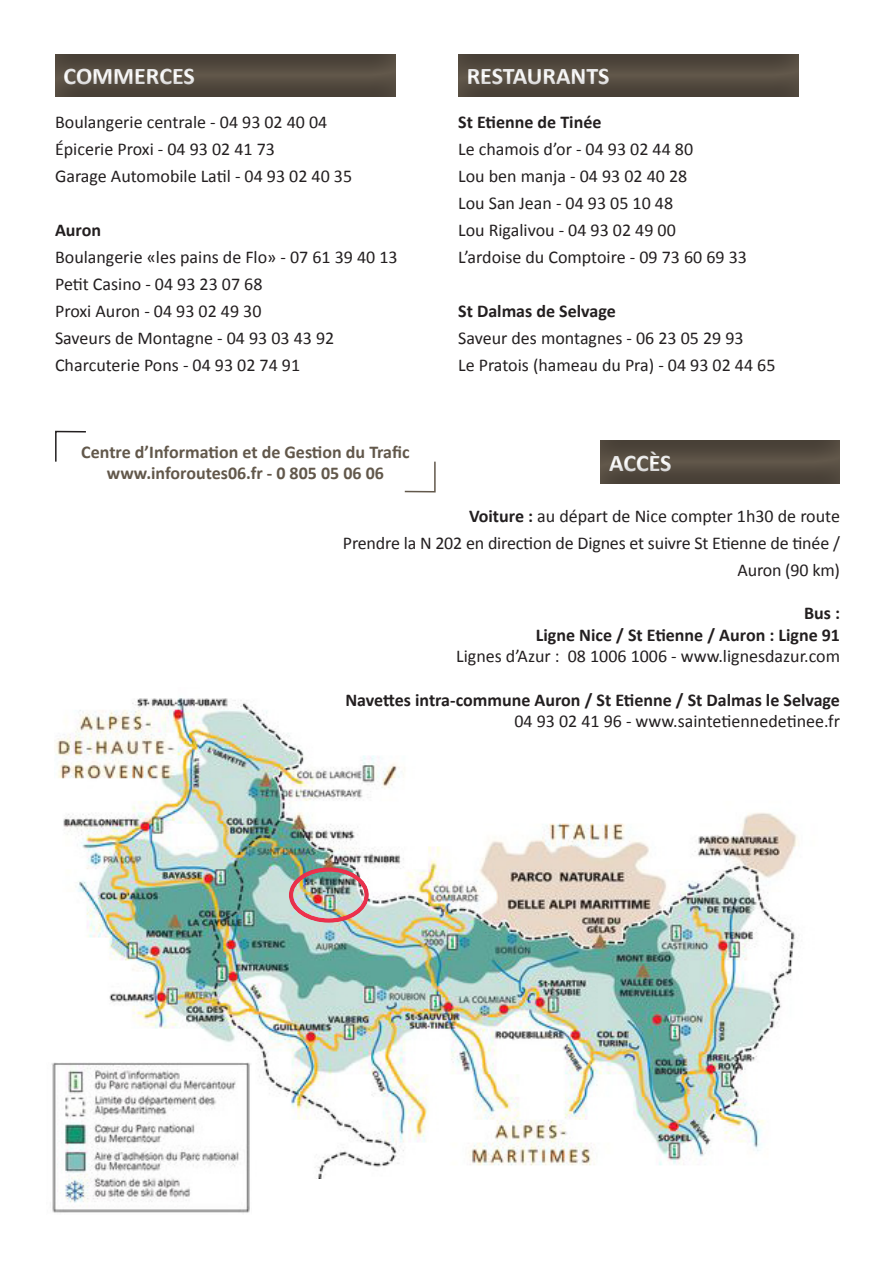
<style>
.page{position:relative;width:893px;height:1263px;background:#fff}
.page>*{position:absolute;margin:0;border:0;box-sizing:border-box;transform-origin:0 0}
.t1{font:700 24px "Calibri";color:#fff}
.t2{font:18px/27px "Calibri";color:#231f20;text-align:right}
.t3{font:700 18px "Calibri";color:#231f20}
.t4{font:700 18px "Calibri";color:#62584b}
.s1{font-weight:700}
</style>
<div class="page">
<div style="left:50px;top:52px;width:347px;height:45px;background:#231f20;opacity:.5"></div>
<div style="left:453px;top:52px;width:347px;height:45px;background:#231f20;opacity:.5"></div>
<div style="left:596px;top:438px;width:244px;height:45px;background:#231f20;opacity:.5"></div>
<svg style="left:404px;top:461px;width:32px;height:32px"></svg>
<svg style="left:55px;top:430px;width:31px;height:32px"></svg>
<img style="left:54px;top:698px;width:745px;height:481px">
<img style="left:51px;top:1063px;width:201px;height:150px">
<div style="left:286px;top:865px;width:83px;height:59px;background:#231f20;opacity:.5"></div>
<h1 class="t1" style="left:64px;top:61px;width:133px">COMMERCES</h1>
<p class="t2" style="left:55px;top:108px;width:274px">Boulangerie centrale - 04 93 02 40 04</p>
<p class="t2" style="left:55px;top:135px;width:221px">Épicerie Proxi - 04 93 02 41 73</p>
<p class="t2" style="left:55px;top:162px;width:299px">Garage Automobile Latil - 04 93 02 40 35</p>
<p class="t3" style="left:55px;top:218px;width:48px">Auron</p>
<p class="t2" style="left:55px;top:243px;width:344px">Boulangerie «les pains de Flo» - 07 61 39 40 13</p>
<p class="t2" style="left:55px;top:270px;width:209px">Petit Casino - 04 93 23 07 68</p>
<p class="t2" style="left:55px;top:297px;width:208px">Proxi Auron - 04 93 02 49 30</p>
<p class="t2" style="left:55px;top:324px;width:281px">Saveurs de Montagne - 04 93 03 43 92</p>
<p class="t2" style="left:55px;top:351px;width:247px">Charcuterie Pons - 04 93 02 74 91</p>
<p class="t4" style="left:81px;top:440px;width:330px">Centre d’Information et de Gestion du Trafic</p>
<p class="t4" style="left:107px;top:462px;width:279px">www.inforoutes06.fr - 0 805 05 06 06</p>
<h1 class="t1" style="left:467px;top:61px;width:144px">RESTAURANTS</h1>
<p class="t3" style="left:458px;top:110px;width:145px">St Etienne de Tinée</p>
<p class="t2" style="left:458px;top:135px;width:236px">Le chamois d’or - 04 93 02 44 80</p>
<p class="t2" style="left:458px;top:162px;width:231px">Lou ben manja - 04 93 02 40 28</p>
<p class="t2" style="left:458px;top:189px;width:216px">Lou San Jean - 04 93 05 10 48</p>
<p class="t2" style="left:458px;top:216px;width:219px">Lou Rigalivou - 04 93 02 49 00</p>
<p class="t2" style="left:458px;top:243px;width:290px">L’ardoise du Comptoire - 09 73 60 69 33</p>
<p class="t3" style="left:458px;top:299px;width:159px">St Dalmas de Selvage</p>
<p class="t2" style="left:458px;top:324px;width:287px">Saveur des montagnes - 06 23 05 29 93</p>
<p class="t2" style="left:458px;top:351px;width:319px">Le Pratois (hameau du Pra) - 04 93 02 44 65</p>
<h1 class="t1" style="left:609px;top:447px;width:64px">ACCÈS</h1>
<p class="t2" style="left:469px;top:502px;width:373px"><span class="s1">Voiture :</span> au départ de Nice compter 1h30 de route</p>
<p class="t2" style="left:343px;top:529px;width:499px">Prendre la N 202 en direction de Dignes et suivre St Etienne de tinée /<br>Auron (90 km)</p>
<p class="t3" style="left:804px;top:602px;width:37px">Bus :</p>
<p class="t3" style="left:536px;top:623px;width:306px">Ligne Nice / St Etienne / Auron : Ligne 91</p>
<p class="t2" style="left:456px;top:643px;width:385px">Lignes d’Azur : 08 1006 1006 - www.lignesdazur.com</p>
<p class="t3" style="left:345px;top:688px;width:496px">Navettes intra-commune Auron / St Etienne / St Dalmas le Selvage</p>
<p class="t2" style="left:514px;top:708px;width:327px">04 93 02 41 96 - www.saintetiennedetinee.fr</p>
</div>
